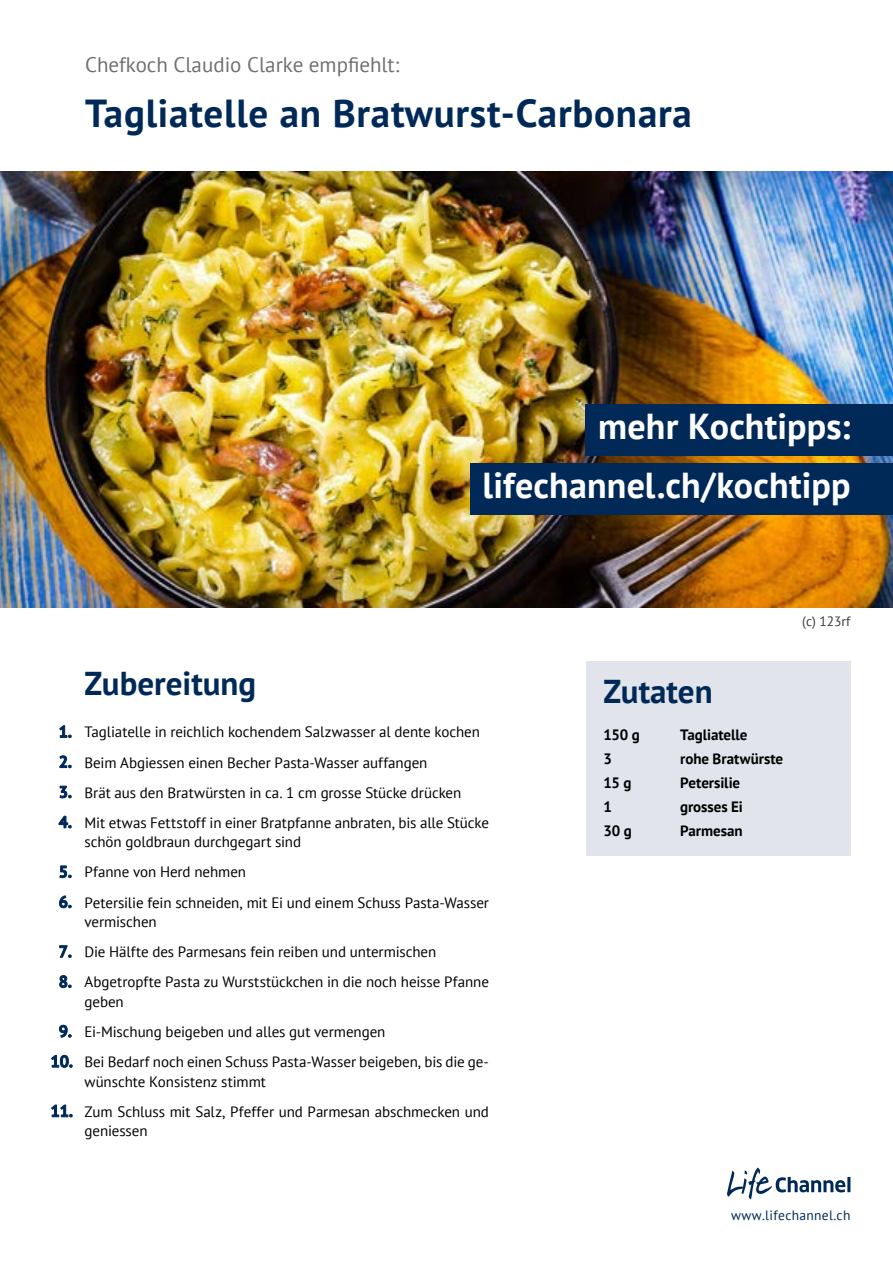
<style>
.page{position:relative;width:893px;height:1263px;background:#fff}
.page>*{position:absolute;margin:0;border:0;box-sizing:border-box;transform-origin:0 0}
.t1{font:700 39px "PT Sans";letter-spacing:.02em;color:#002958}
.t2{font:700 36px/59.6px "PT Sans";letter-spacing:.005em;color:#fff;text-align:right}
.t3{font:700 33px "PT Sans";color:#002958}
.t4{font:21px "PT Sans";color:#6f7070}
.t5{font:15px/19.5px "PT Sans";letter-spacing:-.005em;color:#000}
.t6{font:700 15px "PT Sans";letter-spacing:-.005em;color:#000}
.t7{font:13.5px "PT Sans";letter-spacing:.025em;color:#002958}
.t8{font:13.5px "PT Sans";color:#383937}
.s1{font-weight:700;font-size:16.5px;color:#002958}
</style>
<div class="page">
<div style="left:586px;top:661px;width:264px;height:194px;background:#e1e5eb"></div>
<img style="left:0;top:172px;width:893px;height:435px">
<div style="left:470px;top:463px;width:423px;height:51px;background:#002958"></div>
<div style="left:586px;top:404px;width:307px;height:51px;background:#002958"></div>
<hr style="left:847px;top:1177px;width:3px;height:15px;background:#002958">
<svg style="left:727px;top:1167px;width:118px;height:32px"></svg>
<h3 class="t4" style="left:85px;top:52px;width:316px">Chefkoch Claudio Clarke empfiehlt:</h3>
<h1 class="t1" style="left:85px;top:88px;width:608px">Tagliatelle an Bratwurst-Carbonara</h1>
<h2 class="t2" style="left:483px;top:396px;width:369px">mehr Kochtipps: lifechannel.ch/kochtipp</h2>
<h3 class="t3" style="left:85px;top:661px;width:173px">Zubereitung</h3>
<p class="t5" style="left:59px;top:722px;width:423px"><span class="s1">1.</span> Tagliatelle in reichlich kochendem Salzwasser al dente kochen</p>
<p class="t5" style="left:59px;top:752px;width:370px"><span class="s1">2.</span> Beim Abgiessen einen Becher Pasta-Wasser auffangen</p>
<p class="t5" style="left:59px;top:782px;width:404px"><span class="s1">3.</span> Brät aus den Bratwürsten in ca. 1 cm grosse Stücke drücken</p>
<p class="t5" style="left:85px;top:812px;width:406px;text-indent:-26px"><span class="s1">4.</span> Mit etwas Fettstoff in einer Bratpfanne anbraten, bis alle Stücke schön goldbraun durchgegart sind</p>
<p class="t5" style="left:59px;top:862px;width:189px"><span class="s1">5.</span> Pfanne von Herd nehmen</p>
<p class="t5" style="left:85px;top:892px;width:406px;text-indent:-26px"><span class="s1">6.</span> Petersilie fein schneiden, mit Ei und einem Schuss Pasta-Wasser vermischen</p>
<p class="t5" style="left:59px;top:942px;width:379px"><span class="s1">7.</span> Die Hälfte des Parmesans fein reiben und untermischen</p>
<p class="t5" style="left:85px;top:972px;width:406px;text-indent:-26px"><span class="s1">8.</span> Abgetropfte Pasta zu Wurststückchen in die noch heisse Pfanne geben</p>
<p class="t5" style="left:59px;top:1022px;width:328px"><span class="s1">9.</span> Ei-Mischung beigeben und alles gut vermengen</p>
<p class="t5" style="left:85px;top:1052px;width:406px;text-indent:-34px"><span class="s1">10.</span> Bei Bedarf noch einen Schuss Pasta-Wasser beigeben, bis die ge&shy;wünschte Konsistenz stimmt</p>
<p class="t5" style="left:85px;top:1101px;width:406px;text-indent:-34px"><span class="s1">11.</span> Zum Schluss mit Salz, Pfeffer und Parmesan abschmecken und geniessen</p>
<h3 class="t3" style="left:603px;top:670px;width:111px">Zutaten</h3>
<p class="t6" style="left:603px;top:725px;width:38px">150 g</p>
<p class="t6" style="left:680px;top:725px;width:69px">Tagliatelle</p>
<p class="t6" style="left:603px;top:749px;width:10px">3</p>
<p class="t6" style="left:680px;top:749px;width:105px">rohe Bratwürste</p>
<p class="t6" style="left:603px;top:773px;width:30px">15 g</p>
<p class="t6" style="left:680px;top:773px;width:62px">Petersilie</p>
<p class="t6" style="left:603px;top:797px;width:10px">1</p>
<p class="t6" style="left:680px;top:797px;width:64px">grosses Ei</p>
<p class="t6" style="left:603px;top:821px;width:30px">30 g</p>
<p class="t6" style="left:680px;top:821px;width:64px">Parmesan</p>
<p class="t8" style="left:802px;top:613px;width:50px">(c) 123rf</p>
<p class="t7" style="left:731px;top:1207px;width:121px">www.lifechannel.ch</p>
</div>
